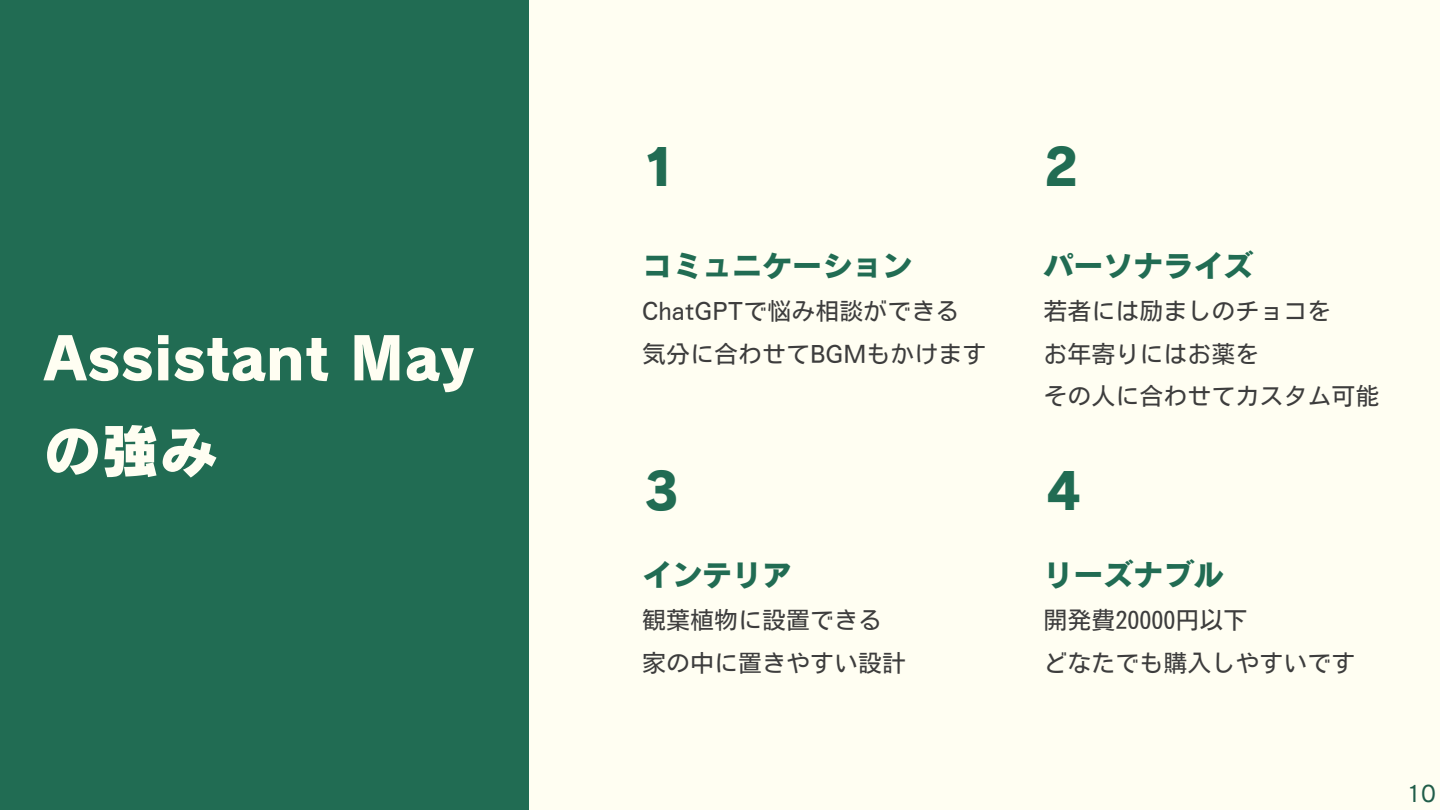
<style>
.page{position:relative;width:1440px;height:810px;background:#fffef2}
.page>*{position:absolute;margin:0;border:0;box-sizing:border-box;transform-origin:0 0}
.t1{font:58px/92.5px "Canva Rodin Pro N EB";color:#fffef2}
.t2{font:50px "Canva Rodin Pro N EB";color:#216c53}
.t3{font:30px "Canva Rodin Pro N EB";color:#216c53}
.t4{font:24px/42.8px "Motoya Cedar Std W3";color:#3d3d3d}
.t5{font:24px "Canva Cezanne Pro N M";color:#205d49}
</style>
<div class="page">
<div style="left:0;top:0;width:529px;height:810px;background:#216c53"></div>
<h1 class="t1" style="left:43px;top:312px;width:433px">Assistant Mayの強み</h1>
<h2 class="t2" style="left:642px;top:142px;width:36px">1</h2>
<p class="t3" style="left:642px;top:250px;width:271px">コミュニケーション</p>
<p class="t4" style="left:642px;top:289px;width:346px">ChatGPTで悩み相談ができる気分に合わせてBGMもかけます</p>
<h2 class="t2" style="left:645px;top:466px;width:36px">3</h2>
<p class="t3" style="left:642px;top:560px;width:151px">インテリア</p>
<p class="t4" style="left:642px;top:599px;width:266px">観葉植物に設置できる家の中に置きやすい設計</p>
<h2 class="t2" style="left:1043px;top:142px;width:36px">2</h2>
<p class="t3" style="left:1043px;top:250px;width:211px">パーソナライズ</p>
<p class="t4" style="left:1043px;top:289px;width:338px">若者には励ましのチョコを<br>お年寄りにはお薬を<br>その人に合わせてカスタム可能</p>
<h2 class="t2" style="left:1046px;top:466px;width:36px">4</h2>
<p class="t3" style="left:1043px;top:560px;width:181px">リーズナブル</p>
<p class="t4" style="left:1043px;top:599px;width:314px">開発費20000円以下<br>どなたでも購入しやすいです</p>
<p class="t5" style="left:1406px;top:781px;width:31px">10</p>
</div>
